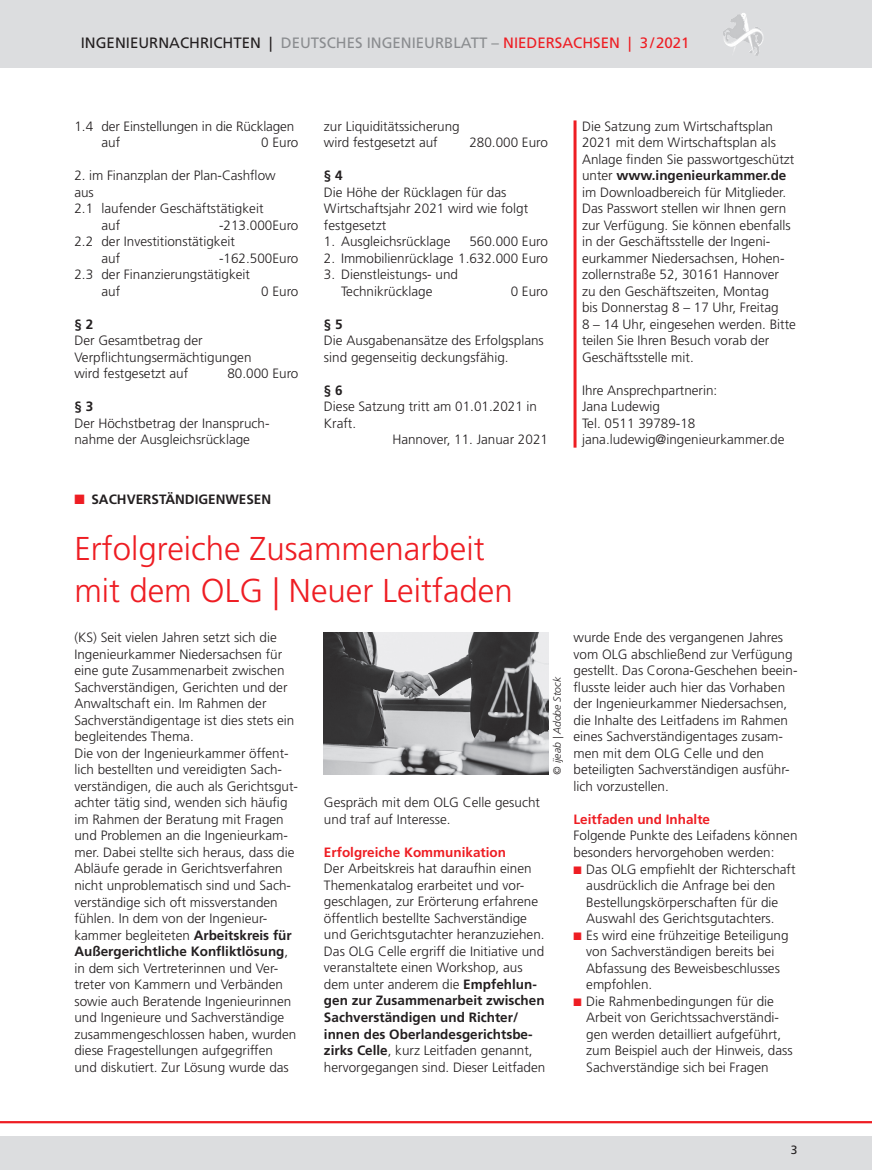
<style>
.page{position:relative;width:872px;height:1170px;background:#fff}
.page>*{position:absolute;margin:0;border:0;box-sizing:border-box;transform-origin:0 0}
.t1{font:300 33px/42px "Frutiger LT Std";color:#ee1d23}
.t2{font:15px "Frutiger LT Std";color:#8a8c8f}
.t3{font:300 13.5px/16.5px "Frutiger LT Std";color:#231f20}
.t4{font:700 13.5px "Frutiger LT Std";color:#ee1d23}
.t5{font:700 13.5px "Frutiger LT Std";color:#231f20}
.t6{font:12px "Frutiger LT Std";color:#231f20}
.t7{font:italic 300 10.5px "Frutiger LT Std";color:#231f20}
.s1{color:#231f20}
.s2{color:#ee1d23}
.s3{font-weight:700}
</style>
<div class="page">
<div style="left:0;top:1135px;width:872px;height:34px;background:#dcdddf"></div>
<div style="left:0;top:0;width:872px;height:68px;background:#dcdddf"></div>
<hr style="left:0;top:1120px;width:872px;height:3px;background:#ee1d23">
<svg style="left:730px;top:13px;width:13px;height:9px"></svg>
<hr style="left:573px;top:120px;width:3px;height:327px;background:#ee1d23">
<img style="left:324px;top:632px;width:224px;height:142px">
<p class="t2" style="left:81px;top:34px;width:610px"><span class="s1">INGENIEURNACHRICHTEN |</span> DEUTSCHES INGENIEURBLATT – <span class="s2">NIEDERSACHSEN | 3/2021</span></p>
<p class="t3" style="left:101px;top:118px;width:194px;text-indent:-27px">1.4 der Einstellungen in die Rücklagen auf</p>
<p class="t3" style="left:261px;top:134px;width:39px">0 Euro</p>
<p class="t3" style="left:74px;top:167px;width:203px">2. im Finanzplan der Plan-Cashflow</p>
<p class="t3" style="left:74px;top:184px;width:21px">aus</p>
<p class="t3" style="left:74px;top:200px;width:190px">2.1 laufender Geschäftstätigkeit</p>
<p class="t3" style="left:101px;top:217px;width:20px">auf</p>
<p class="t3" style="left:219px;top:217px;width:81px">-213.000Euro</p>
<p class="t3" style="left:74px;top:233px;width:162px">2.2 der Investitionstätigkeit</p>
<p class="t3" style="left:101px;top:250px;width:20px">auf</p>
<p class="t3" style="left:219px;top:250px;width:81px">-162.500Euro</p>
<p class="t3" style="left:74px;top:266px;width:177px">2.3 der Finanzierungstätigkeit</p>
<p class="t3" style="left:101px;top:283px;width:20px">auf</p>
<p class="t3" style="left:261px;top:283px;width:39px">0 Euro</p>
<p class="t5" style="left:74px;top:316px;width:20px">§ 2</p>
<p class="t3" style="left:74px;top:332px;width:179px">Der Gesamtbetrag der<br>Verpflichtungsermächtigungen wird festgesetzt auf</p>
<p class="t3" style="left:227px;top:365px;width:73px">80.000 Euro</p>
<p class="t5" style="left:74px;top:398px;width:20px">§ 3</p>
<p class="t3" style="left:74px;top:415px;width:195px">Der Höchstbetrag der Inanspruch&shy;nahme der Ausgleichsrücklage</p>
<p class="t3" style="left:324px;top:118px;width:137px">zur Liquiditätssicherung wird festgesetzt auf</p>
<p class="t3" style="left:469px;top:134px;width:80px">280.000 Euro</p>
<p class="t5" style="left:324px;top:167px;width:20px">§ 4</p>
<p class="t3" style="left:324px;top:184px;width:206px">Die Höhe der Rücklagen für das<br>Wirtschaftsjahr 2021 wird wie folgt festgesetzt</p>
<p class="t3" style="left:324px;top:233px;width:128px">1. Ausgleichsrücklage</p>
<p class="t3" style="left:469px;top:233px;width:80px">560.000 Euro</p>
<p class="t3" style="left:324px;top:250px;width:225px">2. Immobilienrücklage 1.632.000 Euro</p>
<p class="t3" style="left:341px;top:266px;width:119px;text-indent:-17px">3. Dienstleistungs- und<br>Technikrücklage</p>
<p class="t3" style="left:511px;top:283px;width:39px">0 Euro</p>
<p class="t5" style="left:324px;top:316px;width:20px">§ 5</p>
<p class="t3" style="left:324px;top:332px;width:221px">Die Ausgabenansätze des Erfolgsplans sind gegenseitig deckungsfähig.</p>
<p class="t5" style="left:324px;top:382px;width:20px">§ 6</p>
<p class="t3" style="left:324px;top:398px;width:215px">Diese Satzung tritt am 01.01.2021 in</p>
<p class="t3" style="left:324px;top:415px;width:34px">Kraft.</p>
<p class="t3" style="left:392px;top:431px;width:157px">Hannover, 11. Januar 2021</p>
<p class="t3" style="left:582px;top:118px;width:215px">Die Satzung zum Wirtschaftsplan 2021 mit dem Wirtschaftsplan als Anlage finden Sie passwortgeschützt unter <span class="s3">www.ingenieurkammer.de </span>im Downloadbereich für Mitglieder.<br>Das Passwort stellen wir Ihnen gern zur Verfügung. Sie können ebenfalls in der Geschäftsstelle der Ingeni&shy;eurkammer Niedersachsen, Hohen&shy;zollernstraße 52, 30161 Hannover<br>zu den Geschäftszeiten, Montag<br>bis Donnerstag 8 – 17 Uhr, Freitag<br>8 – 14 Uhr, eingesehen werden. Bitte teilen Sie Ihren Besuch vorab der Geschäftsstelle mit.</p>
<p class="t3" style="left:582px;top:382px;width:204px">Ihre Ansprechpartnerin:<br>Jana Ludewig<br>Tel. 0511 39789-18 jana.ludewig@ingenieurkammer.de</p>
<p class="t5" style="left:74px;top:491px;width:198px"><span class="s2">■</span> SACHVERSTÄNDIGENWESEN</p>
<h1 class="t1" style="left:74px;top:528px;width:440px">Erfolgreiche Zusammenarbeit mit dem OLG | Neuer Leitfaden</h1>
<p class="t3" style="left:74px;top:629px;width:225px">(KS) Seit vielen Jahren setzt sich die Ingenieurkammer Niedersachsen für eine gute Zusammenarbeit zwischen Sachverständigen, Gerichten und der Anwaltschaft ein. Im Rahmen der Sachverständigentage ist dies stets ein begleitendes Thema.<br>Die von der Ingenieurkammer öffent&shy;lich bestellten und vereidigten Sach&shy;verständigen, die auch als Gerichtsgut&shy;achter tätig sind, wenden sich häufig im Rahmen der Beratung mit Fragen und Problemen an die Ingenieurkam&shy;mer. Dabei stellte sich heraus, dass die Abläufe gerade in Gerichtsverfahren nicht unproblematisch sind und Sach&shy;verständige sich oft missverstanden fühlen. In dem von der Ingenieur&shy;kammer begleiteten <span class="s3">Arbeitskreis für Außergerichtliche Konfliktlösung</span>, in dem sich Vertreterinnen und Ver&shy;treter von Kammern und Verbänden sowie auch Beratende Ingenieurinnen und Ingenieure und Sachverständige zusammengeschlossen haben, wurden diese Fragestellungen aufgegriffen und diskutiert. Zur Lösung wurde das</p>
<p class="t3" style="left:324px;top:794px;width:217px">Gespräch mit dem OLG Celle gesucht und traf auf Interesse.</p>
<p class="t4" style="left:324px;top:844px;width:184px">Erfolgreiche Kommunikation</p>
<p class="t3" style="left:324px;top:860px;width:223px">Der Arbeitskreis hat daraufhin einen Themenkatalog erarbeitet und vor&shy;geschlagen, zur Erörterung erfahrene öffentlich bestellte Sachverständige und Gerichtsgutachter heranzuziehen.<br>Das OLG Celle ergriff die Initiative und veranstaltete einen Workshop, aus dem unter anderem die <span class="s3">Empfehlun&shy;gen zur Zusammenarbeit zwischen Sachverständigen und Richter/ innen des Oberlandesgerichtsbe&shy;zirks Celle</span>, kurz Leitfaden genannt, hervorgegangen sind. Dieser Leitfaden</p>
<p class="t7" style="left:551px;top:774px;width:99px;rotate:-90deg">© ijeab | Adobe Stock</p>
<p class="t3" style="left:573px;top:629px;width:225px">wurde Ende des vergangenen Jahres vom OLG abschließend zur Verfügung gestellt. Das Corona-Geschehen beein&shy;flusste leider auch hier das Vorhaben der Ingenieurkammer Niedersachsen, die Inhalte des Leitfadens im Rahmen eines Sachverständigentages zusam&shy;men mit dem OLG Celle und den beteiligten Sachverständigen ausführ&shy;lich vorzustellen.</p>
<p class="t4" style="left:573px;top:811px;width:138px">Leitfaden und Inhalte</p>
<p class="t3" style="left:573px;top:827px;width:225px">Folgende Punkte des Leifadens können besonders hervorgehoben werden:</p>
<p class="t3" style="left:586px;top:860px;width:211px;text-indent:-13px"><span class="s2">■</span> Das OLG empfiehlt der Richterschaft ausdrücklich die Anfrage bei den Bestellungskörperschaften für die Auswahl des Gerichtsgutachters.</p>
<p class="t3" style="left:586px;top:926px;width:204px;text-indent:-13px"><span class="s2">■</span> Es wird eine frühzeitige Beteiligung von Sachverständigen bereits bei<br>Abfassung des Beweisbeschlusses empfohlen.</p>
<p class="t3" style="left:586px;top:992px;width:208px;text-indent:-13px"><span class="s2">■</span> Die Rahmenbedingungen für die Arbeit von Gerichtssachverständi&shy;gen werden detailliert aufgeführt, zum Beispiel auch der Hinweis, dass Sachverständige sich bei Fragen</p>
<p class="t6" style="left:791px;top:1142px;width:8px">3</p>
</div>
